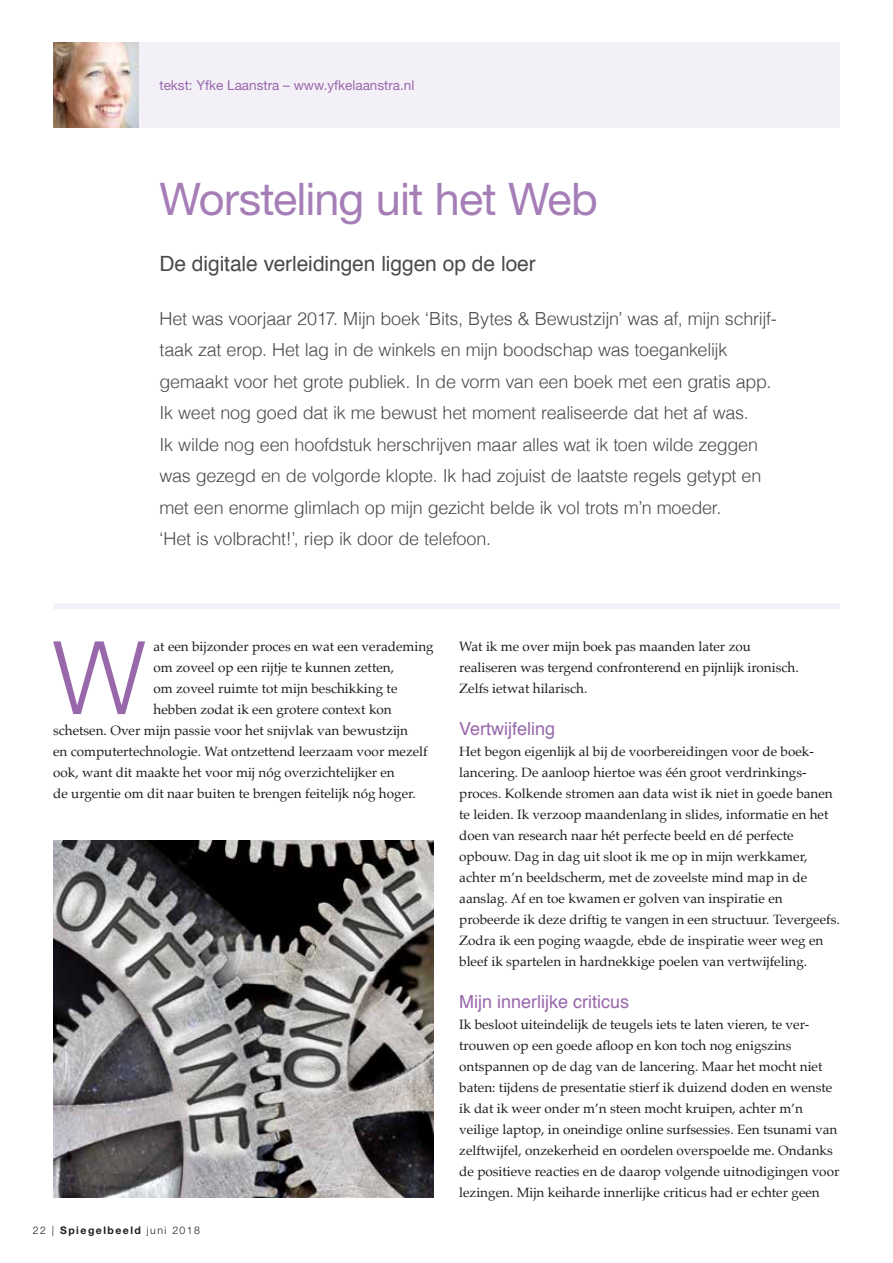
<style>
.page{position:relative;width:893px;height:1263px;background:#fff}
.page>*{position:absolute;margin:0;border:0;box-sizing:border-box;transform-origin:0 0}
.t1{font:300 101.7px "Helvetica Neue";color:#9868aa}
.t2{font:45px "Helvetica Neue";letter-spacing:-.02em;color:#a67eb7}
.t3{font:21px "Helvetica";letter-spacing:-.005em;color:#4a4a49}
.t4{font:300 18px/31.5px "Helvetica";letter-spacing:-.015em;color:#4a4a49}
.t5{font:18px "Helvetica";color:#9868aa}
.t6{font:13.5px/21px "Palatino";color:#1d1d1b}
.t7{font:13.5px "Helvetica Neue";color:#9868aa}
.t8{font:700 10.5px "Helvetica Neue";letter-spacing:.14em;color:#1d1d1b}
.s1{font-weight:300}
</style>
<div class="page">
<div style="left:53px;top:603px;width:787px;height:6px;background:#f4f0f8"></div>
<div style="left:53px;top:43px;width:787px;height:85px;background:#f4f0f8"></div>
<img style="left:53px;top:43px;width:85px;height:85px">
<img style="left:53px;top:840px;width:381px;height:357px">
<p class="t7" style="left:159px;top:77px;width:257px">tekst: Yfke Laanstra – www.yfkelaanstra.nl</p>
<h2 class="t2" style="left:159px;top:172px;width:440px">Worsteling uit het Web</h2>
<h3 class="t3" style="left:159px;top:247px;width:378px">De digitale verleidingen liggen op de loer</h3>
<p class="t4" style="left:159px;top:301px;width:619px">Het was voorjaar 2017. Mijn boek ‘Bits, Bytes &amp; Bewustzijn’ was af, mijn schrijf&shy;taak zat erop. Het lag in de winkels en mijn boodschap was toegankelijk gemaakt voor het grote publiek. In de vorm van een boek met een gratis app.<br>Ik weet nog goed dat ik me bewust het moment realiseerde dat het af was.<br>Ik wilde nog een hoofdstuk herschrijven maar alles wat ik toen wilde zeggen was gezegd en de volgorde klopte. Ik had zojuist de laatste regels getypt en met een enorme glimlach op mijn gezicht belde ik vol trots m’n moeder.<br>‘Het is volbracht!’, riep ik door de telefoon.</p>
<h1 class="t1" style="left:53px;top:616px;width:94px">W</h1>
<p class="t6" style="left:154px;top:636px;width:282px">at een bijzonder proces en wat een verademing</p>
<p class="t6" style="left:154px;top:657px;width:242px">om zoveel op een rijtje te kunnen zetten,</p>
<p class="t6" style="left:154px;top:678px;width:245px">om zoveel ruimte tot mijn beschikking te</p>
<p class="t6" style="left:154px;top:699px;width:240px">hebben zodat ik een grotere context kon</p>
<p class="t6" style="left:53px;top:720px;width:356px">schetsen. Over mijn passie voor het snijvlak van bewustzijn</p>
<p class="t6" style="left:53px;top:741px;width:376px">en computertechnologie. Wat ontzettend leerzaam voor mezelf</p>
<p class="t6" style="left:53px;top:762px;width:343px">ook, want dit maakte het voor mij nóg overzichtelijker en</p>
<p class="t6" style="left:53px;top:783px;width:364px">de urgentie om dit naar buiten te brengen feitelijk nóg hoger.</p>
<p class="t8" style="left:33px;top:1223px;width:169px"><span class="s1">22 |</span> Spiegelbeeld <span class="s1">juni 2018</span></p>
<p class="t6" style="left:459px;top:636px;width:341px">Wat ik me over mijn boek pas maanden later zou realiseren was tergend confronterend en pijnlijk ironisch.<br>Zelfs ietwat hilarisch.</p>
<h3 class="t5" style="left:459px;top:715px;width:98px">Vertwijfeling</h3>
<p class="t6" style="left:459px;top:741px;width:382px">Het begon eigenlijk al bij de voorbereidingen voor de boek&shy;lancering. De aanloop hiertoe was één groot verdrinkings&shy;proces. Kolkende stromen aan data wist ik niet in goede banen te leiden. Ik verzoop maandenlang in slides, informatie en het doen van research naar hét perfecte beeld en dé perfecte opbouw. Dag in dag uit sloot ik me op in mijn werkkamer, achter m’n beeldscherm, met de zoveelste mind map in de aanslag. Af en toe kwamen er golven van inspiratie en probeerde ik deze driftig te vangen in een structuur. Tevergeefs.<br>Zodra ik een poging waagde, ebde de inspiratie weer weg en bleef ik spartelen in hardnekkige poelen van vertwijfeling.</p>
<h3 class="t5" style="left:459px;top:988px;width:172px">Mijn innerlijke criticus</h3>
<p class="t6" style="left:459px;top:1014px;width:382px">Ik besloot uiteindelijk de teugels iets te laten vieren, te ver&shy;trouwen op een goede afloop en kon toch nog enigszins ontspannen op de dag van de lancering. Maar het mocht niet baten: tijdens de presentatie stierf ik duizend doden en wenste ik dat ik weer onder m’n steen mocht kruipen, achter m’n veilige laptop, in oneindige online surfsessies. Een tsunami van zelftwijfel, onzekerheid en oordelen overspoelde me. Ondanks de positieve reacties en de daarop volgende uitnodigingen voor lezingen. Mijn keiharde innerlijke criticus had er echter geen</p>
</div>
